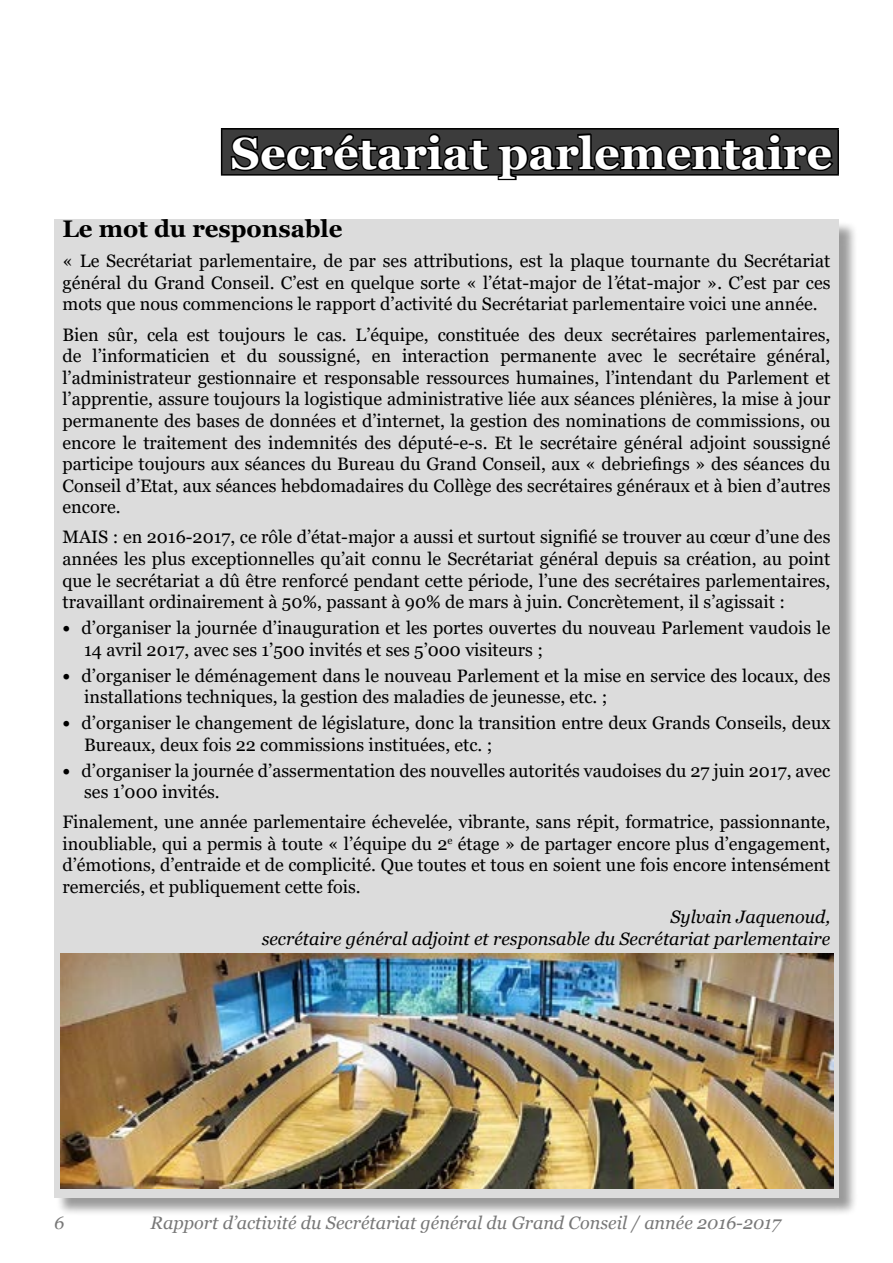
<style>
.page{position:relative;width:893px;height:1263px;background:#fff}
.page>*{position:absolute;margin:0;border:0;box-sizing:border-box;transform-origin:0 0}
.t1{font:700 45px "Georgia";color:#fff}
.t2{font:700 24px "Georgia";color:#000}
.t3{font:18px/21.6px "Georgia";color:#000;text-align:justify}
.t4{font:italic 18px/21.6px "Georgia";color:#000;text-align:right}
.t5{font:italic 18px "Georgia";color:#787878}
.s1{font-style:italic}
.s2{font-weight:700}
</style>
<div class="page">
<div style="left:222px;top:129px;width:616px;height:46px;background:#3c3c3c"></div>
<hr style="left:221px;top:128px;width:618px;height:2px;background:#000">
<hr style="left:221px;top:130px;width:1px;height:44px;background:#000">
<hr style="left:837px;top:130px;width:2px;height:44px;background:#000">
<hr style="left:221px;top:174px;width:618px;height:2px;background:#000">
<svg style="left:229px;top:133px;width:606px;height:48px"></svg>
<div style="left:57px;top:222px;width:801px;height:994px;background:#000;opacity:.4"></div>
<div style="left:54px;top:219px;width:785px;height:978px;background:#dcdcdc"></div>
<img style="left:61px;top:954px;width:773px;height:234px">
<h1 class="t1" style="left:231px;top:124px;width:603px">Secrétariat parlementaire</h1>
<h2 class="t2" style="left:63px;top:213px;width:282px">Le mot du responsable</h2>
<p class="t3" style="left:63px;top:251px;width:769px">« Le Secrétariat parlementaire, de par ses attributions, est la plaque tournante du Secrétariat général du Grand Conseil. C’est en quelque sorte « l’état-major de l<span class="s1">’</span>état-major »<span class="s1">.</span> C’est par ces mots que nous commencions le rapport d’activité du Secrétariat parlementaire voici une année.</p>
<p class="t3" style="left:63px;top:324px;width:769px">Bien sûr, cela est toujours le cas. L’équipe, constituée des deux secrétaires parlementaires, de l’informaticien et du soussigné, en interaction permanente avec le secrétaire général, l’administrateur gestionnaire et responsable ressources humaines, l’intendant du Parlement et l’apprentie, assure toujours la logistique administrative liée aux séances plénières, la mise à jour permanente des bases de données et d’internet, la gestion des nominations de commissions, ou encore le traitement des indemnités des député-e-s. Et le secrétaire général adjoint soussigné participe toujours aux séances du Bureau du Grand Conseil, aux « debriefings » des séances du Conseil d’Etat, aux séances hebdomadaires du Collège des secrétaires généraux et à bien d’autres encore.</p>
<p class="t3" style="left:63px;top:527px;width:769px">MAIS : en 2016-2017, ce rôle d’état-major a aussi et surtout signifié se trouver au cœur d’une des années les plus exceptionnelles qu’ait connu le Secrétariat général depuis sa création, au point que le secrétariat a dû être renforcé pendant cette période, l’une des secrétaires parlementaires, travaillant ordinairement à 50%, passant à 90% de mars à juin. Concrètement, il s’agissait :</p>
<p class="t3" style="left:84px;top:617px;width:748px;text-indent:-22px"><span class="s2">•</span> d’organiser la journée d’inauguration et les portes ouvertes du nouveau Parlement vaudois le<br>14 avril 2017, avec ses 1’500 invités et ses 5’000 visiteurs ;</p>
<p class="t3" style="left:84px;top:665px;width:748px;text-indent:-22px"><span class="s2">•</span> d’organiser le déménagement dans le nouveau Parlement et la mise en service des locaux, des installations techniques, la gestion des maladies de jeunesse, etc. ;</p>
<p class="t3" style="left:84px;top:712px;width:748px;text-indent:-22px"><span class="s2">•</span> d’organiser le changement de législature, donc la transition entre deux Grands Conseils, deux<br>Bureaux, deux fois 22 commissions instituées, etc. ;</p>
<p class="t3" style="left:84px;top:760px;width:748px;text-indent:-22px"><span class="s2">•</span> d’organiser la journée d’assermentation des nouvelles autorités vaudoises du 27 juin 2017, avec ses 1’000 invités.</p>
<p class="t3" style="left:63px;top:811px;width:769px">Finalement, une année parlementaire échevelée, vibrante, sans répit, formatrice, passionnante, inoubliable, qui a permis à toute « l’équipe du 2<sup>e</sup> étage » de partager encore plus d’engagement, d’émotions, d’entraide et de complicité. Que toutes et tous en soient une fois encore intensément remerciés, et publiquement cette fois.</p>
<p class="t4" style="left:262px;top:906px;width:570px">Sylvain Jaquenoud,<br>secrétaire général adjoint et responsable du Secrétariat parlementaire</p>
<p class="t5" style="left:54px;top:1211px;width:12px">6</p>
<p class="t5" style="left:151px;top:1211px;width:632px">Rapport d’activité du Secrétariat général du Grand Conseil / année 2016-2017</p>
</div>
